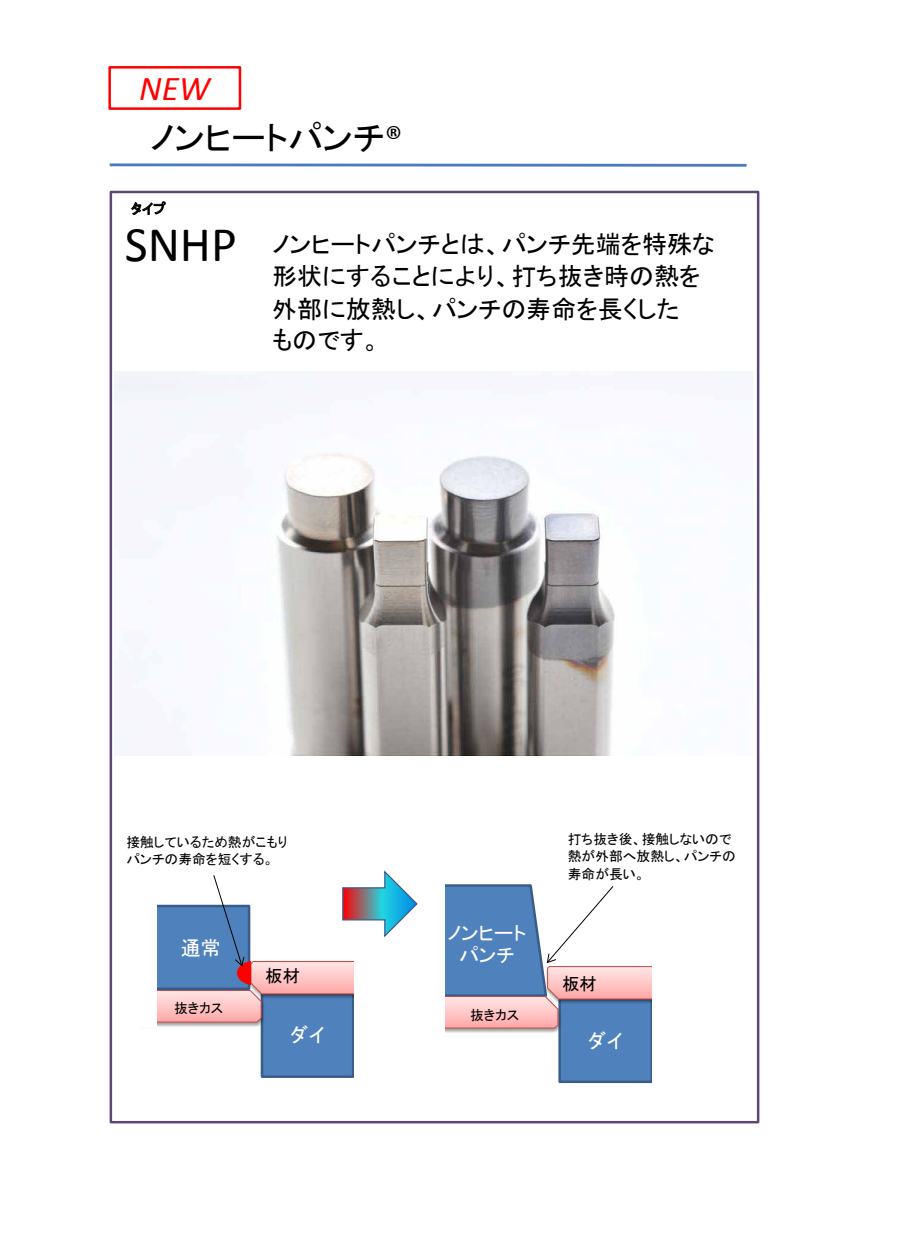
<style>
.page{position:relative;width:897px;height:1260px;background:#fff}
.page>*{position:absolute;margin:0;border:0;box-sizing:border-box;transform-origin:0 0}
.t1{font:35px "MS P Gothic";color:#000}
.t2{font:italic 35px "Calibri";color:#f00}
.t3{font:25px/32.1px "MS P Gothic";color:#000}
.t4{font:20px/22.4px "MS P Gothic";color:#fff;text-align:center}
.t5{font:17.5px "MS P Gothic";color:#000}
.t6{font:13.75px/17.9px "MS P Gothic";color:#000}
.s1{font-family:"Calibri"}
.s2{font-family:"Calibri";font-size:50px}
</style>
<div class="page">
<div style="left:108px;top:66px;width:133px;height:44px;background:#fff;border:2px solid #f00"></div>
<svg style="left:109px;top:163px;width:638px;height:4px;background:#7fa3ce"></svg>
<svg style="left:131px;top:201px;width:35px;height:14px"></svg>
<div style="left:261px;top:992px;width:93px;height:85px;background:#4f81bd;border:2px solid #385d8a"></div>
<img style="left:157px;top:1023px;width:107px;height:5px">
<img style="left:161px;top:1023px;width:78px;height:3px">
<div style="left:558px;top:997px;width:95px;height:86px;background:#4f81bd;border:2px solid #385d8a"></div>
<img style="left:445px;top:1028px;width:116px;height:6px">
<img style="left:457px;top:1028px;width:78px;height:4px">
<div style="left:652px;top:956px;width:30px;height:130px;background:#fff"></div>
<svg style="left:445px;top:884px;width:207px;height:144px"></svg>
<svg style="left:157px;top:870px;width:261px;height:153px"></svg>
<img style="left:114px;top:371px;width:639px;height:384px">
<h1 class="t2" style="left:139px;top:67px;width:72px">NEW</h1>
<h1 class="t1" style="left:150px;top:120px;width:254px">ノンヒートパンチ<span class="s1">®</span></h1>
<p class="t6" style="left:131px;top:200px;width:36px">タイプ</p>
<h2 class="t3" style="left:272px;top:228px;width:444px;text-indent:-147px"><span class="s2">SNHP</span> ノンヒートパンチとは、パンチ先端を特殊な形状にすることにより、打ち抜き時の熱を外部に放熱し、パンチの寿命を長くした<br>ものです。</h2>
<p class="t6" style="left:126px;top:832px;width:163px">接触しているため熱がこもりパンチの寿命を短くする。</p>
<h3 class="t4" style="left:181px;top:936px;width:41px">通常</h3>
<p class="t6" style="left:174px;top:999px;width:51px">抜きカス</p>
<p class="t5" style="left:265px;top:966px;width:36px">板材</p>
<h3 class="t4" style="left:290px;top:1024px;width:36px">ダイ</h3>
<h3 class="t4" style="left:447px;top:921px;width:80px">ノンヒートパンチ</h3>
<p class="t6" style="left:470px;top:1005px;width:51px">抜きカス</p>
<p class="t6" style="left:568px;top:829px;width:169px">打ち抜き後、接触しないので熱が外部へ放熱し、パンチの寿命が長い。</p>
<p class="t5" style="left:562px;top:974px;width:36px">板材</p>
<h3 class="t4" style="left:588px;top:1029px;width:36px">ダイ</h3>
</div>
